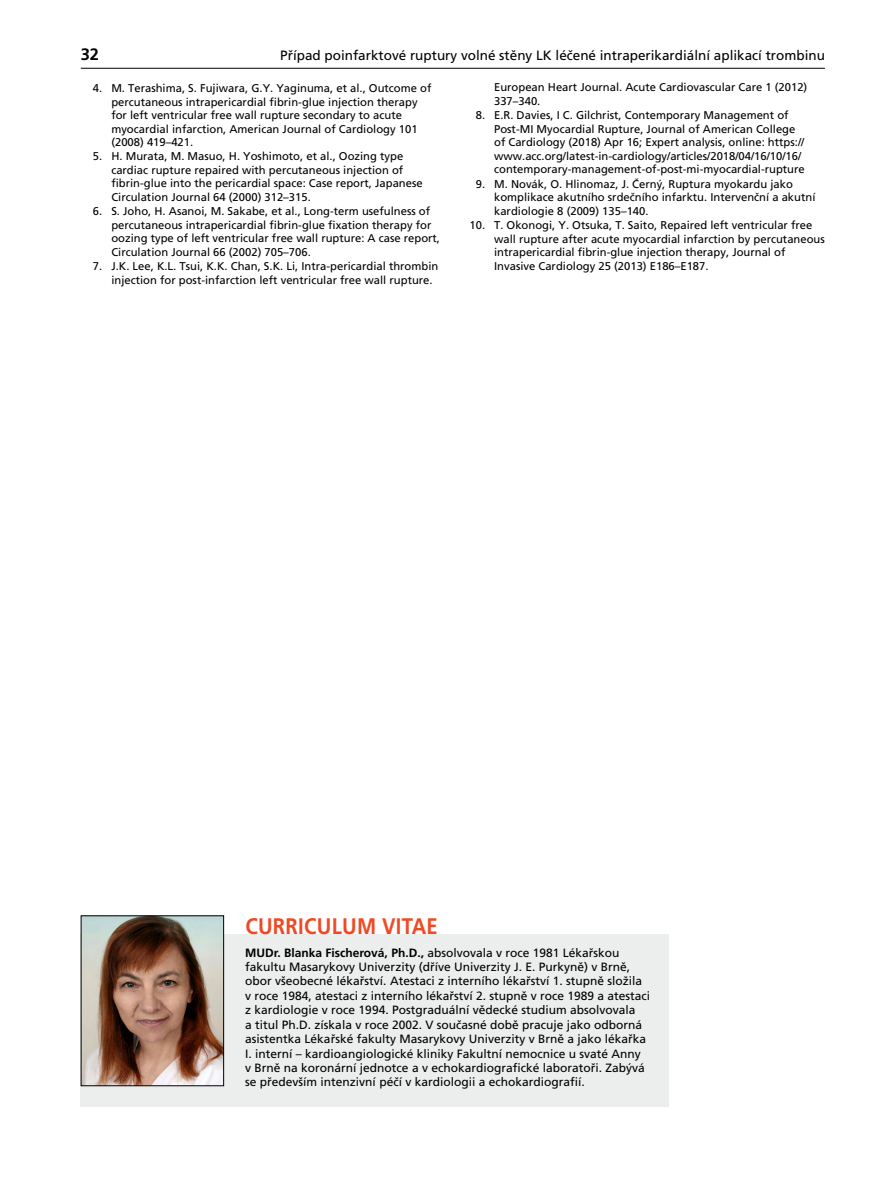
<style>
.page{position:relative;width:893px;height:1191px;background:#fff}
.page>*{position:absolute;margin:0;border:0;box-sizing:border-box;transform-origin:0 0}
.t1{font:700 22.5px "Frutiger CE";letter-spacing:.015em;color:#ef4925;scale:.9 1}
.t2{font:700 16.5px "Frutiger CE";color:#000}
.t3{font:13.5px "Frutiger CE";color:#000}
.t4{font:12px/14.4px "Frutiger CE";color:#000}
.t5{font:11.25px/13.5px "Frutiger CE";color:#000}
.s1{font-weight:700}
</style>
<div class="page">
<hr style="left:81px;top:68px;width:744px;height:1px;background:#000">
<div style="left:81px;top:934px;width:588px;height:172px;background:#eceded"></div>
<img style="left:83px;top:917px;width:139px;height:167px">
<div style="left:81px;top:915px;width:143px;height:171px;border:1px solid #000"></div>
<h2 class="t2" style="left:81px;top:44px;width:20px">32</h2>
<p class="t3" style="left:280px;top:47px;width:546px">Případ poinfarktové ruptury volné stěny LK léčené intraperikardiální aplikací trombinu</p>
<p class="t5" style="left:111px;top:81px;width:322px;text-indent:-18px">4. M. Terashima, S. Fujiwara, G.Y. Yaginuma, et al., Outcome of percutaneous intrapericardial fibrin-glue injection therapy for left ventricular free wall rupture secondary to acute myocardial infarction, American Journal of Cardiology 101 (2008) 419–421.</p>
<p class="t5" style="left:111px;top:150px;width:313px;text-indent:-18px">5. H . Murata, M. Masuo, H . Yoshimoto, et al., Oozing type cardiac rupture repaired with percutaneous injection of fibrin-glue into the pericardial space: Case report, Japanese Circulation Journal 64 (2000) 312–315.</p>
<p class="t5" style="left:111px;top:205px;width:330px;text-indent:-18px">6. S. Joho, H . Asanoi, M. Sakabe, et al., Long-term usefulness of percutaneous intrapericardial fibrin-glue fixation therapy for oozing type of left ventricular free wall rupture: A case report, Circulation Journal 66 (2002) 705–706.</p>
<p class="t5" style="left:111px;top:259px;width:328px;text-indent:-18px">7. J.K. Lee, K.L. Tsui, K.K. Chan, S.K. Li, Intra-pericardial thrombin injection for post-infarction left ventricular free wall rupture.</p>
<p class="t5" style="left:494px;top:81px;width:315px">European H eart Journal. Acute Cardiovascular Care 1 (2012)<br>337–340.</p>
<p class="t5" style="left:494px;top:109px;width:312px;text-indent:-18px">8. E.R. Davies, I C. Gilchrist, Contemporary Management of Post-MI Myocardial Rupture, Journal of American College of Cardiology (2018) Apr 16; Expert analysis, online: https:// www.acc.org/latest-in-cardiology/articles/2018/04/16/10/16/ contemporary-management-of-post-mi-myocardial-rupture</p>
<p class="t5" style="left:494px;top:177px;width:323px;text-indent:-18px">9. M. Novák, O. H linomaz, J. Černý, Ruptura myokardu jako komplikace akutního srdečního infarktu. Intervenční a akutní kardiologie 8 (2009) 135–140.</p>
<p class="t5" style="left:494px;top:218px;width:332px;text-indent:-25px">10. T. Okonogi, Y. Otsuka, T. Saito, Repaired left ventricular free wall rupture after acute myocardial infarction by percutaneous intrapericardial fibrin-glue injection therapy, Journal of Invasive Cardiology 25 (2013) E186–E187.</p>
<h1 class="t1" style="left:245px;top:913px;width:200px">Curriculum vitae</h1>
<p class="t4" style="left:245px;top:945px;width:406px"><span class="s1">MUDr. Blanka Fischerová, Ph.D.,</span> absolvovala v roce 1981 Lékařskou fakultu Masarykovy U niverzity (dříve U niverzity J. E. Purkyně) v B rně, obor všeobecné lékařství. Atestaci z interního lékařství 1. stupně složila v roce 1984, atestaci z interního lékařství 2. stupně v roce 1989 a atestaci z kardiologie v roce 1994. Postgraduální vědecké studium absolvovala<br>a titul Ph.D. získala v roce 2002. V současné době pracuje jako odborná asistentka Lékařské fakulty Masarykovy U niverzity v B rně a jako lékařka I. interní – kardioangiologické kliniky Fakultní nemocnice u svaté Anny<br>v B rně na koronární jednotce a v echokardiografické laboratoři. Zabývá se především intenzivní péčí v kardiologii a echokardiografií.</p>
</div>
